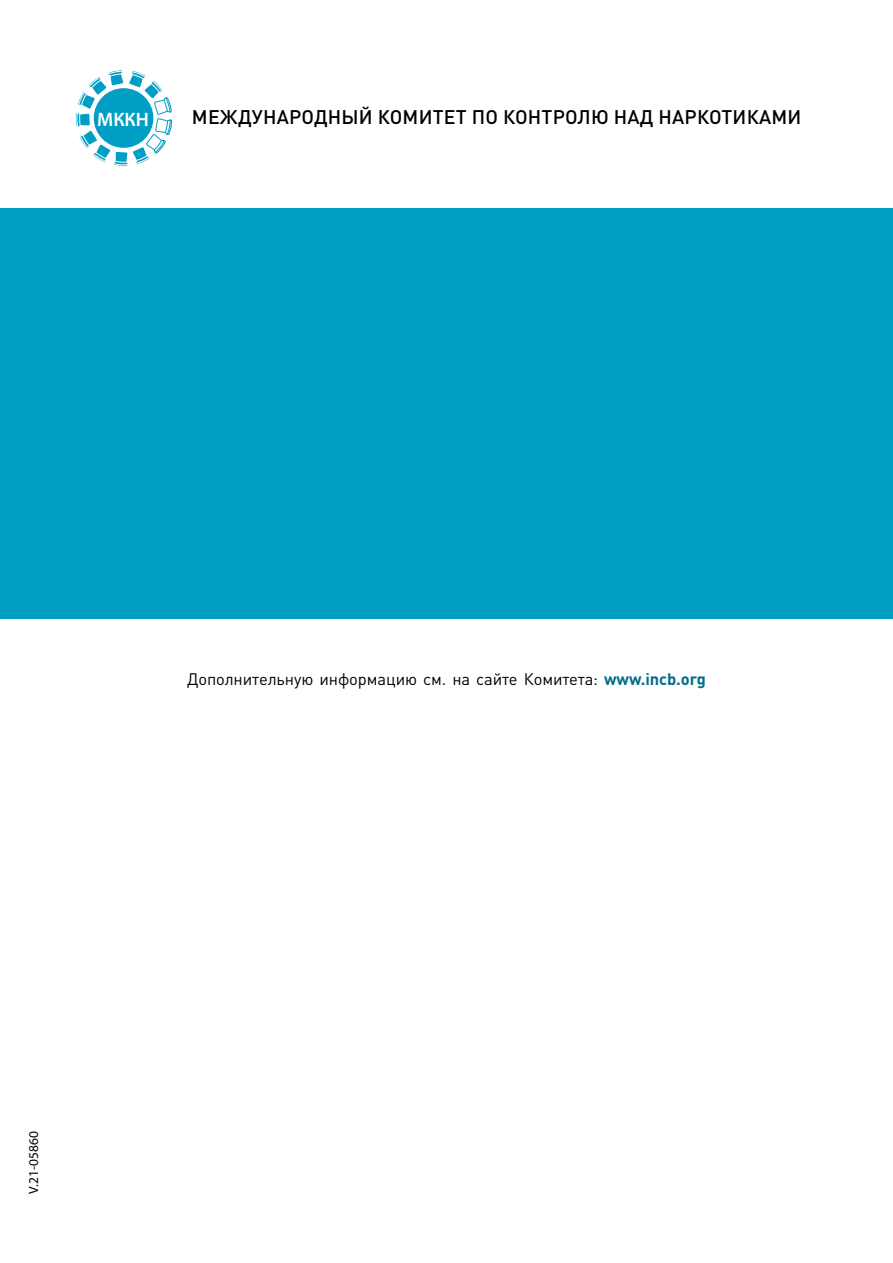
<style>
.page{position:relative;width:893px;height:1263px;background:#fff}
.page>*{position:absolute;margin:0;border:0;box-sizing:border-box;transform-origin:0 0}
.t1{font:500 19.5px "DIN Pro";letter-spacing:.01em;color:#000}
.t2{font:600 19.5px "Myriad Pro";color:#fff}
.t3{font:16.5px "DIN Pro";letter-spacing:-.005em;color:#000}
.t4{font:13.5px "Myriad Pro";color:#000}
.s1{font-weight:700;color:#006e89}
</style>
<div class="page">
<div style="left:0;top:208px;width:893px;height:411px;background:#009dc5"></div>
<svg style="left:75px;top:70px;width:97px;height:97px"></svg>
<p class="t2" style="left:97px;top:107px;width:53px">МККН</p>
<p class="t1" style="left:192px;top:104px;width:611px">МЕЖДУНАРОДНЫЙ КОМИТЕТ ПО КОНТРОЛЮ НАД НАРКОТИКАМИ</p>
<p class="t3" style="left:187px;top:667px;width:520px">Дополнительную информацию см. на сайте Комитета: <span class="s1">www.incb.org</span></p>
<p class="t4" style="left:25px;top:1194px;width:64px;rotate:-90deg">V.21-05860</p>
</div>
